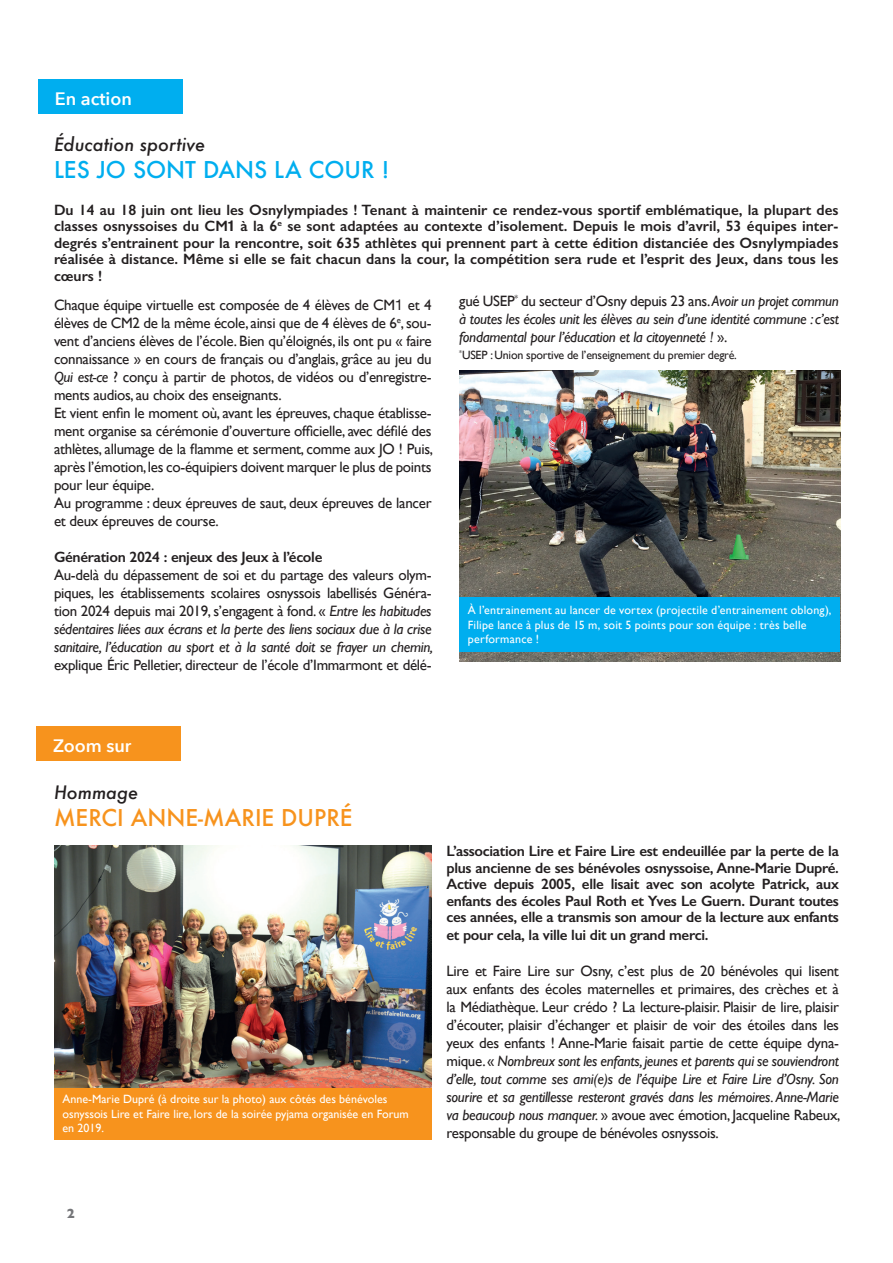
<style>
.page{position:relative;width:893px;height:1263px;background:#fff}
.page>*{position:absolute;margin:0;border:0;box-sizing:border-box;transform-origin:0 0}
.t1{font:500 22.5px "Futura";color:#00aeef}
.t2{font:500 22.5px "Futura";color:#f7931d}
.t3{font:italic 500 18px "Futura";color:#231f20}
.t4{font:600 18px "Avenir Next";color:#fff}
.t5{font:15px/18px "Gill Sans";letter-spacing:-.02em;color:#231f20;text-align:justify}
.t6{font:600 15px/16.5px "Gill Sans";letter-spacing:-.02em;color:#231f20;text-align:justify}
.t7{font:italic 15px/18px "Gill Sans";letter-spacing:-.02em;color:#231f20;text-align:justify}
.t8{font:700 13.5px "Gill Sans";color:#757679}
.t9{font:12px/14.4px "Gill Sans";letter-spacing:.01em;color:#fff}
.t10{font:12px "Gill Sans";letter-spacing:-.02em;color:#231f20}
.s1{font-family:"Helvetica Neue";font-weight:700;font-stretch:condensed}
.s2{font-style:normal}
.s3{font-family:"Helvetica Neue"}
.s4{font-style:italic}
</style>
<div class="page">
<div style="left:38px;top:79px;width:144px;height:34px;background:#00aeef"></div>
<img style="left:459px;top:370px;width:381px;height:291px">
<div style="left:459px;top:597px;width:381px;height:55px;background:#00aeef"></div>
<div style="left:36px;top:726px;width:145px;height:34px;background:#f7931d"></div>
<img style="left:54px;top:845px;width:378px;height:243px">
<div style="left:54px;top:1088px;width:378px;height:52px;background:#f7931d"></div>
<p class="t4" style="left:55px;top:84px;width:79px">En action</p>
<p class="t3" style="left:54px;top:132px;width:153px">Éducation sportive</p>
<p class="t1" style="left:54px;top:154px;width:337px">LES JO SONT DANS LA COUR !</p>
<p class="t6" style="left:54px;top:201px;width:786px">Du 14 au 18 juin ont lieu les Osnylympiades ! Tenant à maintenir ce rendez-vous sportif emblématique, la plupart des classes osnyssoises du CM<span class="s1">1</span> à la 6<sup>e</sup> se sont adaptées au contexte d’isolement. Depuis le mois d’avril, 53 équipes inter&shy;degrés s’entrainent pour la rencontre, soit 635 athlètes qui prennent part à cette édition distanciée des Osnylympiades réalisée à distance. Même si elle se fait chacun dans la cour, la compétition sera rude et l’esprit des Jeux, dans tous les cœurs !</p>
<p class="t7" style="left:459px;top:292px;width:381px"><span class="s2">gué USEP</span><sup>*</sup> <span class="s2">du secteur d’Osny depuis 23 ans.</span> Avoir un projet commun à toutes les écoles unit les élèves au sein d’une identité commune : c’est fondamental pour l’éducation et la citoyenneté ! <span class="s2">».</span></p>
<p class="t10" style="left:459px;top:348px;width:279px"><sup>*</sup>USEP : Union sportive de l’enseignement du premier degré.</p>
<p class="t5" style="left:54px;top:296px;width:379px">Chaque équipe virtuelle est composée de 4 élèves de CM<span class="s3">1</span> et 4 élèves de CM2 de la même école, ainsi que de 4 élèves de 6<sup>e</sup>, sou&shy;vent d’anciens élèves de l’école. Bien qu’éloignés, ils ont pu « faire connaissance » en cours de français ou d’anglais, grâce au jeu du <span class="s4">Qui est-ce</span> ? conçu à partir de photos, de vidéos ou d’enregistre&shy;ments audios, au choix des enseignants.</p>
<p class="t5" style="left:54px;top:404px;width:381px">Et vient enfin le moment où, avant les épreuves, chaque établisse&shy;ment organise sa cérémonie d’ouverture officielle, avec défilé des athlètes, allumage de la flamme et serment, comme aux JO ! Puis, après l’émotion, les co-équipiers doivent marquer le plus de points pour leur équipe.</p>
<p class="t5" style="left:54px;top:494px;width:379px">Au programme : deux épreuves de saut, deux épreuves de lancer et deux épreuves de course.</p>
<p class="t6" style="left:54px;top:549px;width:270px">Génération 2024 : enjeux des Jeux à l’école</p>
<p class="t5" style="left:54px;top:566px;width:381px">Au-delà du dépassement de soi et du partage des valeurs olym&shy;piques, les établissements scolaires osnyssois labellisés Généra&shy;tion 2024 depuis mai 2019, s’engagent à fond. « <span class="s4">Entre les habitudes sédentaires liées aux écrans et la perte des liens sociaux due à la crise sanitaire, l’éducation au sport et à la santé doit se frayer un chemin, </span>explique Éric Pelletier, directeur de l’école d’Immarmont et délé-</p>
<p class="t9" style="left:468px;top:603px;width:365px">À l’entrainement au lancer de vortex (projectile d’entrainement oblong),<br>Filipe lance à plus de 15 m, soit 5 points pour son équipe : très belle performance !</p>
<p class="t4" style="left:53px;top:730px;width:80px">Zoom sur</p>
<p class="t3" style="left:54px;top:780px;width:86px">Hommage</p>
<p class="t2" style="left:54px;top:802px;width:300px">MERCI ANNE-MARIE DUPRÉ</p>
<p class="t9" style="left:63px;top:1092px;width:348px">Anne-Marie Dupré (à droite sur la photo) aux côtés des bénévoles osnyssois Lire et Faire lire, lors de la soirée pyjama organisée en Forum en 2019.</p>
<p class="t8" style="left:67px;top:1203px;width:10px">2</p>
<p class="t6" style="left:446px;top:843px;width:394px">L’association Lire et Faire Lire est endeuillée par la perte de la plus ancienne de ses bénévoles osnyssoise, Anne-Marie Dupré.<br>Active depuis 2005, elle lisait avec son acolyte Patrick, aux enfants des écoles Paul Roth et Yves Le Guern. Durant toutes ces années, elle a transmis son amour de la lecture aux enfants</p>
<p class="t6" style="left:446px;top:927px;width:263px">et pour cela, la ville lui dit un grand merci.</p>
<p class="t5" style="left:446px;top:962px;width:395px">Lire et Faire Lire sur Osny, c’est plus de 20 bénévoles qui lisent aux enfants des écoles maternelles et primaires, des crèches et à la Médiathèque. Leur crédo ? La lecture-plaisir. Plaisir de lire, plaisir d’écouter, plaisir d’échanger et plaisir de voir des étoiles dans les yeux des enfants ! Anne-Marie faisait partie de cette équipe dyna&shy;mique. « <span class="s4">Nombreux sont les enfants, jeunes et parents qui se souviendront d’elle, tout comme ses ami(e)s de l’équipe Lire et Faire Lire d’Osny. Son sourire et sa gentillesse resteront gravés dans les mémoires. Anne-Marie va beaucoup nous manquer.</span> » avoue avec émotion, Jacqueline Rabeux, responsable du groupe de bénévoles osnyssois.</p>
</div>
